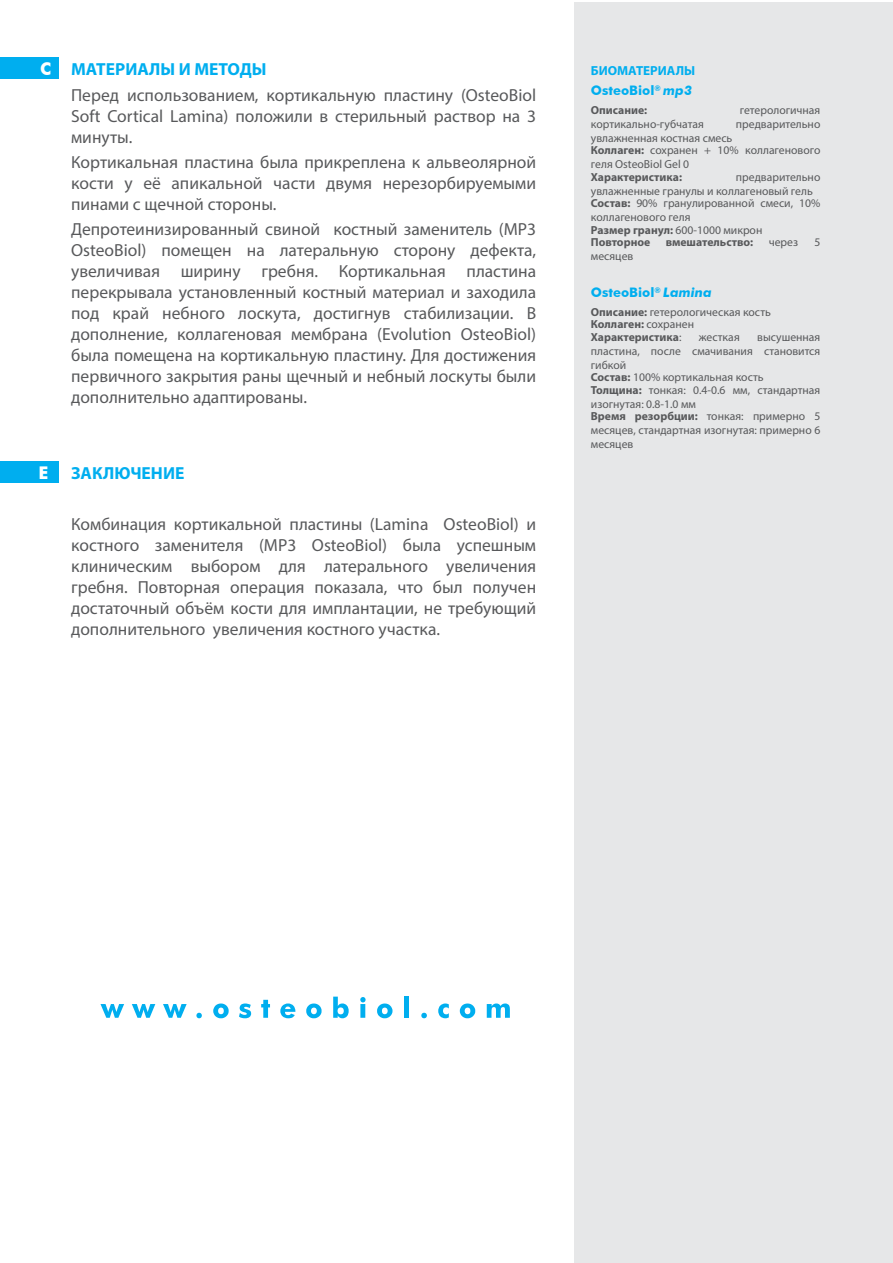
<style>
.page{position:relative;width:893px;height:1263px;background:#fff}
.page>*{position:absolute;margin:0;border:0;box-sizing:border-box;transform-origin:0 0}
.t1{font:17.55px/21px "Myriad Pro";color:#58595b;text-align:justify}
.t2{font:700 17.55px "Myriad Pro";color:#00aeef}
.t3{font:700 17.55px "Futura BT";color:#fff}
.t4{font:700 13.05px "Futura BT";color:#00aeef}
.t5{font:700 13.05px "Myriad Pro";color:#00aeef}
.t6{font:11.7px/14px "Myriad Pro";color:#58595b}
.t7{font:700 11.7px/12.6px "Myriad Pro";color:#58595b}
.s1{font-style:italic}
.s2{font-weight:700}
.s3{font-weight:400}
</style>
<div class="page">
<div style="left:574px;top:2px;width:319px;height:1261px;background:#e6e7e8"></div>
<svg style="left:100px;top:1004px;width:24px;height:14px"></svg>
<svg style="left:132px;top:1004px;width:23px;height:14px"></svg>
<svg style="left:163px;top:1004px;width:24px;height:14px"></svg>
<svg style="left:196px;top:1013px;width:6px;height:5px"></svg>
<svg style="left:213px;top:1003px;width:16px;height:15px"></svg>
<svg style="left:239px;top:1003px;width:12px;height:15px"></svg>
<svg style="left:261px;top:1000px;width:9px;height:18px"></svg>
<svg style="left:280px;top:1003px;width:15px;height:15px"></svg>
<svg style="left:306px;top:1003px;width:16px;height:15px"></svg>
<svg style="left:333px;top:997px;width:16px;height:21px"></svg>
<svg style="left:360px;top:997px;width:6px;height:21px"></svg>
<svg style="left:377px;top:1003px;width:16px;height:15px"></svg>
<div style="left:404px;top:997px;width:5px;height:21px;background:#00aeef"></div>
<svg style="left:421px;top:1013px;width:6px;height:5px"></svg>
<svg style="left:438px;top:1003px;width:11px;height:15px"></svg>
<svg style="left:460px;top:1003px;width:15px;height:15px"></svg>
<svg style="left:487px;top:1003px;width:23px;height:15px"></svg>
<div style="left:0;top:57px;width:58px;height:22px;background:#00aeef"></div>
<div style="left:0;top:462px;width:58px;height:21px;background:#00aeef"></div>
<p class="t3" style="left:40px;top:58px;width:12px">C</p>
<p class="t2" style="left:71px;top:58px;width:197px">МАТЕРИАЛЫ И МЕТОДЫ</p>
<p class="t1" style="left:71px;top:84px;width:467px">Перед использованием, кортикальную пластину (OsteoBiol Soft Cortical Lamina) положили в стерильный раствор на 3 минуты.</p>
<p class="t1" style="left:71px;top:151px;width:467px">Кортикальная пластина была прикреплена к альвеолярной кости у её апикальной части двумя нерезорбируемыми пинами с щечной стороны.</p>
<p class="t1" style="left:71px;top:219px;width:467px">Депротеинизированный свиной костный заменитель (MP3<br>OsteoBiol) помещен на латеральную сторону дефекта, увеличивая ширину гребня. Кортикальная пластина перекрывала установленный костный материал и заходила под край небного лоскута, достигнув стабилизации. В дополнение, коллагеновая мембрана (Evolution OsteoBiol) была помещена на кортикальную пластину. Для достижения первичного закрытия раны щечный и небный лоскуты были дополнительно адаптированы.</p>
<p class="t3" style="left:39px;top:462px;width:11px">E</p>
<p class="t2" style="left:71px;top:462px;width:115px">ЗАКЛЮЧЕНИЕ</p>
<p class="t1" style="left:71px;top:513px;width:467px">Комбинация кортикальной пластины (Lamina OsteoBiol) и костного заменителя (MP3 OsteoBiol) была успешным клиническим выбором для латерального увеличения гребня. Повторная операция показала, что был получен достаточный объём кости для имплантации, не требующий дополнительного увеличения костного участка.</p>
<p class="t5" style="left:591px;top:62px;width:106px">БИОМАТЕРИАЛЫ</p>
<p class="t4" style="left:591px;top:83px;width:103px">OsteoBiol<sup>®</sup> <span class="s1">mp3</span></p>
<p class="t7" style="left:591px;top:103px;width:58px">Описание:</p>
<p class="t6" style="left:740px;top:103px;width:82px">гетерологичная</p>
<p class="t6" style="left:591px;top:117px;width:115px">кортикально-губчатая</p>
<p class="t6" style="left:736px;top:117px;width:86px">предварительно</p>
<p class="t6" style="left:591px;top:131px;width:231px;line-height:12.6px">увлажненная костная смесь<br><span class="s2">Коллаген:</span> сохранен + 10% коллагенового</p>
<p class="t6" style="left:591px;top:157px;width:100px">геля OsteoBiol Gel 0</p>
<p class="t7" style="left:591px;top:170px;width:93px">Характеристика:</p>
<p class="t6" style="left:591px;top:170px;width:231px;text-indent:145px">предварительно увлажненные гранулы и коллагеновый гель</p>
<p class="t6" style="left:591px;top:196px;width:231px"><span class="s2">Состав:</span> 90% гранулированной смеси, 10% коллагенового геля</p>
<p class="t7" style="left:591px;top:223px;width:173px">Размер гранул: <span class="s3">600-1000 микрон<br></span>Повторное</p>
<p class="t7" style="left:666px;top:236px;width:89px">вмешательство:</p>
<p class="t6" style="left:769px;top:235px;width:31px">через</p>
<p class="t6" style="left:814px;top:235px;width:7px">5</p>
<p class="t6" style="left:591px;top:249px;width:44px">месяцев</p>
<p class="t4" style="left:591px;top:285px;width:122px">OsteoBiol<sup>®</sup> <span class="s1">Lamina</span></p>
<p class="t7" style="left:591px;top:305px;width:181px">Описание: <span class="s3">гетерологическая кость<br></span>Коллаген: <span class="s3">сохранен<br></span>Характеристика<span class="s3">:</span></p>
<p class="t6" style="left:591px;top:330px;width:231px;text-align:justify;text-indent:166px">высушенная пластина, после смачивания становится гибкой</p>
<p class="t6" style="left:591px;top:371px;width:231px;line-height:12.6px"><span class="s2">Состав:</span> 100% кортикальная кость<br><span class="s2">Толщина:</span> тонкая: 0.4-0.6 мм, стандартная</p>
<p class="t6" style="left:591px;top:397px;width:231px;line-height:12.6px">изогнутая: 0.8-1.0 мм<br><span class="s2">Время резорбции:</span> тонкая: примерно 5</p>
<p class="t6" style="left:591px;top:423px;width:231px">месяцев, стандартная изогнутая: примерно 6 месяцев</p>
<p class="t6" style="left:699px;top:330px;width:42px">жесткая</p>
</div>
